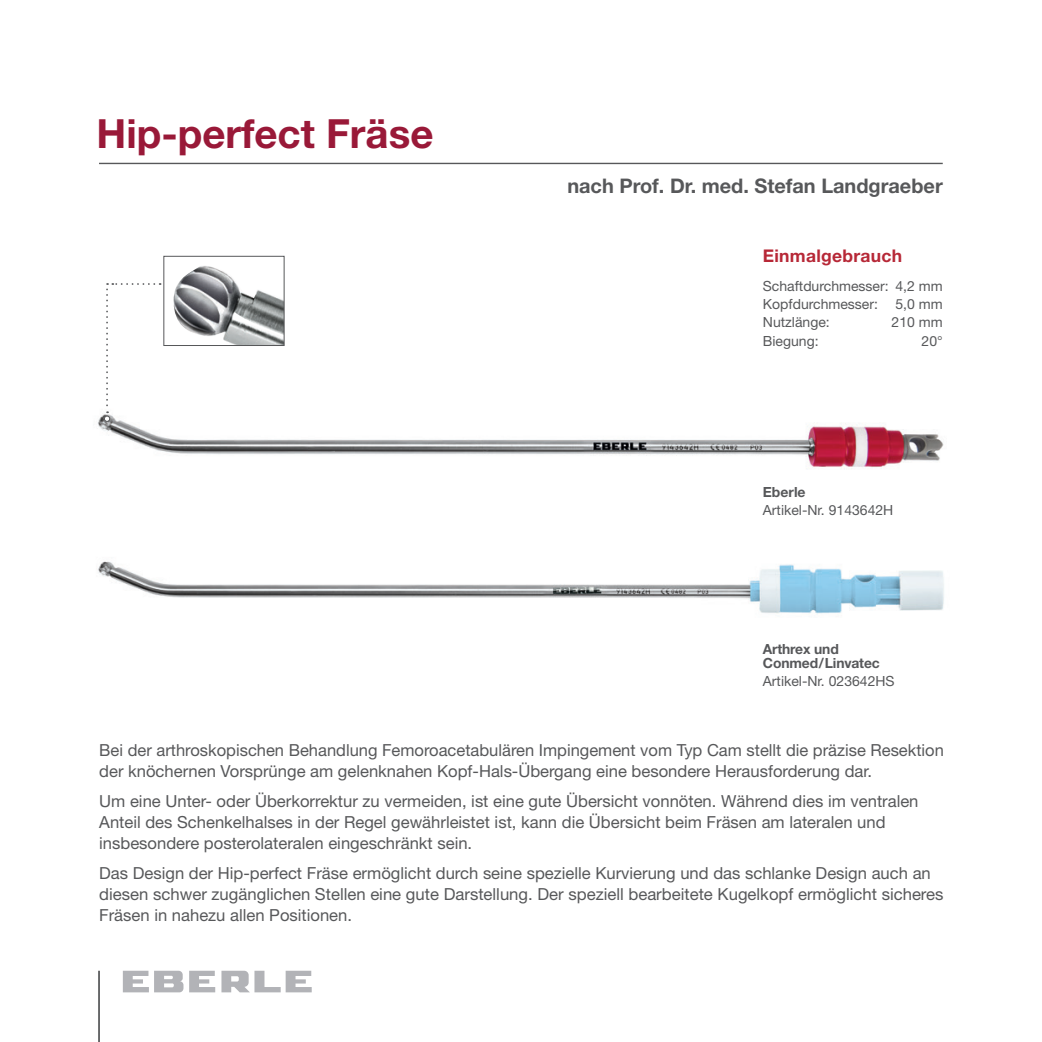
<style>
.page{position:relative;width:1042px;height:1042px;background:#fff}
.page>*{position:absolute;margin:0;border:0;box-sizing:border-box;transform-origin:0 0}
.t1{font:700 40.25px "Helvetica Neue LT";color:#991938}
.t2{font:700 20.12px "Helvetica Neue LT";color:#57585a}
.t3{font:700 17.5px "Helvetica Neue LT";letter-spacing:.015em;color:#b72837}
.t4{font:16.62px/21px "Helvetica Neue LT";color:#57585a}
.t5{font:14px/18.4px "Helvetica Neue LT";color:#57585a;text-align:justify}
.t6{font:700 14px/14px "Helvetica Neue LT";letter-spacing:-.01em;color:#57585a}
</style>
<div class="page">
<img style="left:98px;top:322px;width:846px;height:147px">
<hr style="left:99px;top:163px;width:844px;height:1px;background:#57585a">
<hr style="left:98px;top:970px;width:2px;height:72px;background:#57585a">
<svg style="left:189px;top:970px;width:26px;height:22px"></svg>
<svg style="left:221px;top:970px;width:91px;height:22px"></svg>
<svg style="left:123px;top:970px;width:60px;height:22px"></svg>
<svg style="left:104px;top:283px;width:50px;height:139px"></svg>
<img style="left:173px;top:266px;width:109px;height:78px">
<div style="left:163px;top:256px;width:121px;height:90px;border:1px solid #57585a"></div>
<img style="left:98px;top:561px;width:846px;height:53px">
<h1 class="t1" style="left:97px;top:109px;width:338px">Hip-perfect Fräse</h1>
<p class="t2" style="left:567px;top:173px;width:377px">nach Prof. Dr. med. Stefan Landgraeber</p>
<p class="t3" style="left:763px;top:245px;width:141px">Einmalgebrauch</p>
<p class="t5" style="left:763px;top:276px;width:181px">Schaftdurchmesser: 4,2 mm Kopfdurchmesser: 5,0 mm Nutzlänge:</p>
<p class="t5" style="left:891px;top:313px;width:53px">210 mm</p>
<p class="t5" style="left:763px;top:331px;width:57px">Biegung:</p>
<p class="t5" style="left:921px;top:331px;width:23px">20°</p>
<p class="t6" style="left:763px;top:484px;width:44px">Eberle</p>
<p class="t5" style="left:763px;top:501px;width:132px">Artikel-Nr. 9143642H</p>
<p class="t6" style="left:763px;top:641px;width:118px">Arthrex und<br>Conmed/Linvatec</p>
<p class="t5" style="left:763px;top:672px;width:133px">Artikel-Nr. 023642HS</p>
<p class="t4" style="left:99px;top:740px;width:846px">Bei der arthroskopischen Behandlung Femoroacetabulären Impingement vom Typ Cam stellt die präzise Resektion der knöchernen Vorsprünge am gelenknahen Kopf-Hals-Übergang eine besondere Herausforderung dar.</p>
<p class="t4" style="left:99px;top:790px;width:821px">Um eine Unter- oder Überkorrektur zu vermeiden, ist eine gute Übersicht vonnöten. Während dies im ventralen<br>Anteil des Schenkelhalses in der Regel gewährleistet ist, kann die Übersicht beim Fräsen am lateralen und insbesondere posterolateralen eingeschränkt sein.</p>
<p class="t4" style="left:99px;top:862px;width:846px">Das Design der Hip-perfect Fräse ermöglicht durch seine spezielle Kurvierung und das schlanke Design auch an diesen schwer zugänglichen Stellen eine gute Darstellung. Der speziell bearbeitete Kugelkopf ermöglicht sicheres<br>Fräsen in nahezu allen Positionen.</p>
</div>
